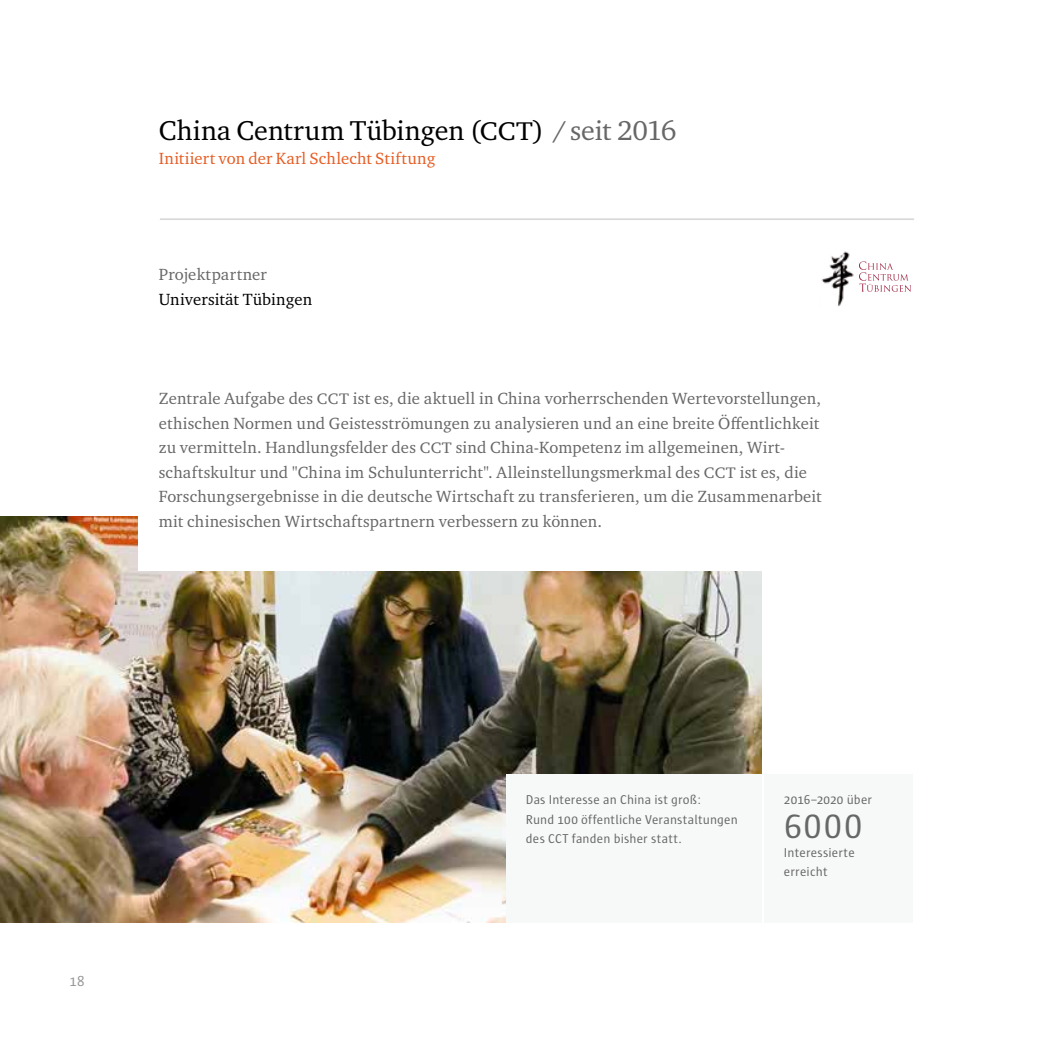
<style>
.page{position:relative;width:1042px;height:1042px;background:#fff}
.page>*{position:absolute;margin:0;border:0;box-sizing:border-box;transform-origin:0 0}
.t1{font:34.48px "Sun SC";color:#676767;scale:1.06 1}
.t2{font:28px "Charter ITC Pro";color:#000}
.t3{font:16.62px/24.5px "Charter ITC Pro";letter-spacing:.01em;color:#676767}
.t4{font:16.62px "Charter ITC Pro";letter-spacing:.02em;color:#e65c22}
.t5{font:16.62px "Charter ITC Pro";letter-spacing:.005em;color:#000}
.t6{font:14.88px "Sun";color:#989898}
.t7{font:13.12px/19.2px "Sun";letter-spacing:.01em;color:#676767}
.s1{font-size:26.25px}
.s2{color:#676767}
.s3{font-size:15.58px}
</style>
<div class="page">
<hr style="left:160px;top:218px;width:754px;height:2px;background:#d8d9d9">
<img style="left:0;top:516px;width:761px;height:407px">
<div style="left:764px;top:774px;width:149px;height:149px;background:#f7f8f8"></div>
<div style="left:506px;top:774px;width:255px;height:149px;background:#f7f8f8"></div>
<div style="left:139px;top:372px;width:774px;height:198px;background:#fff"></div>
<img style="left:821px;top:251px;width:33px;height:55px">
<svg style="left:859px;top:261px;width:52px;height:31px"></svg>
<h2 class="t2" style="left:159px;top:113px;width:519px">China Centrum Tübingen (<span class="s1">CCT</span>) <span class="s2">/ seit 2016</span></h2>
<p class="t4" style="left:159px;top:148px;width:278px">Initiiert von der Karl Schlecht Stiftung</p>
<p class="t3" style="left:159px;top:262px;width:110px">Projektpartner</p>
<p class="t5" style="left:159px;top:289px;width:155px">Universität Tübingen</p>
<p class="t3" style="left:159px;top:386px;width:664px">Zentrale Aufgabe des <span class="s3">CCT</span> ist es, die aktuell in China vorherrschenden Wertevorstellungen, ethischen Normen und Geistesströmungen zu analysieren und an eine breite Öffentlichkeit zu vermitteln. Handlungsfelder des <span class="s3">CCT</span> sind China-Kompetenz im allgemeinen, Wirt&shy;schaftskultur und "China im Schulunterricht". Alleinstellungsmerkmal des <span class="s3">CCT</span> ist es, die Forschungsergebnisse in die deutsche Wirtschaft zu transferieren, um die Zusammenarbeit mit chinesischen Wirtschaftspartnern verbessern zu können.</p>
<p class="t6" style="left:69px;top:972px;width:17px">18</p>
<p class="t7" style="left:526px;top:790px;width:213px">Das Interesse an China ist groß:<br>Rund 100 öffentliche Veranstaltungen des CCT fanden bisher statt.</p>
<p class="t7" style="left:784px;top:790px;width:90px">2016–2020 über</p>
<h1 class="t1" style="left:784px;top:808px;width:76px">6000</h1>
<p class="t7" style="left:784px;top:843px;width:72px">Interessierte erreicht</p>
</div>
